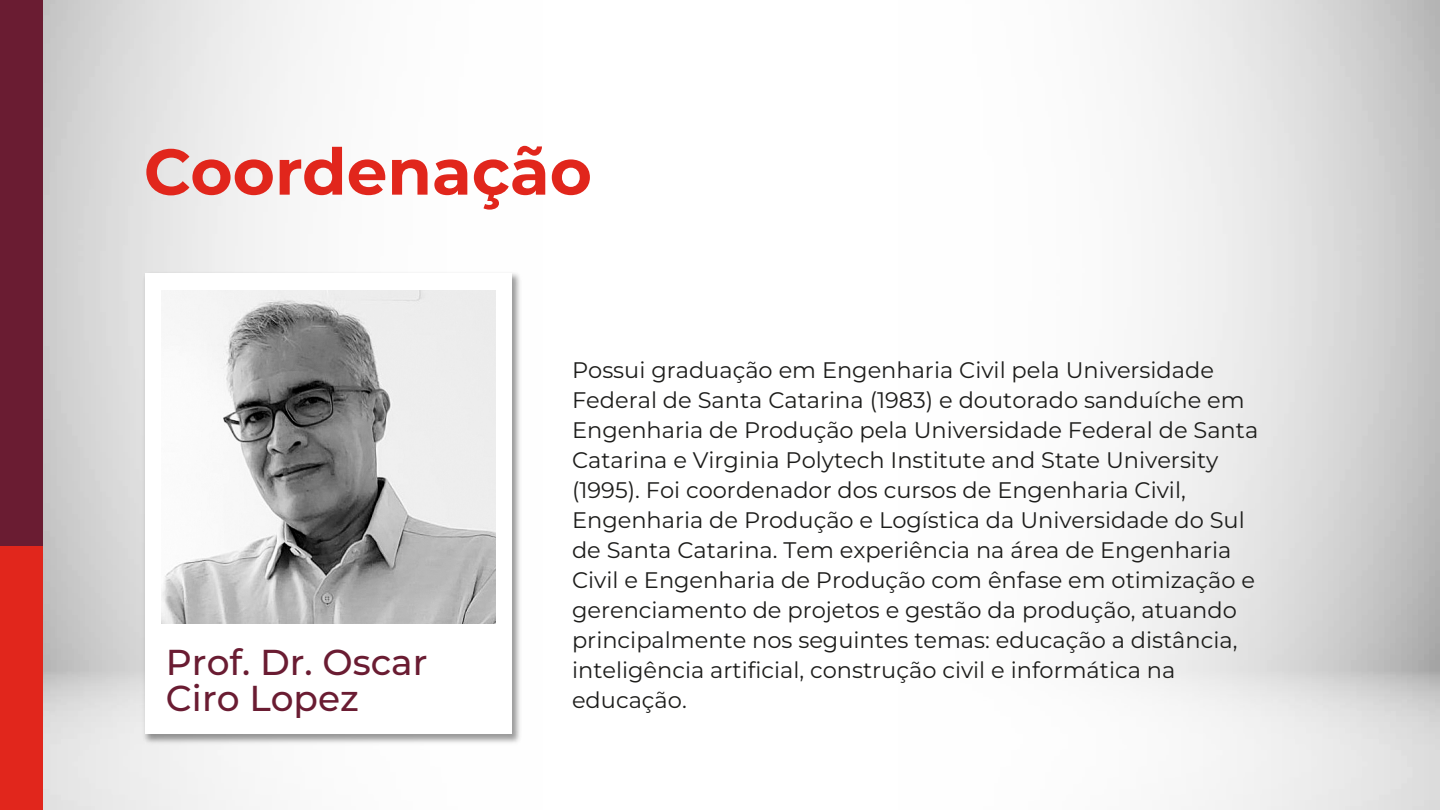
<style>
.page{position:relative;width:1440px;height:810px;background:#fff}
.page>*{position:absolute;margin:0;border:0;box-sizing:border-box;transform-origin:0 0}
.t1{font:700 64.5px "Montserrat";color:#e1261c}
.t2{font:500 36px/36px "Montserrat";color:#6a1c32}
.t3{font:22.5px/30px "Montserrat";color:#1d1d1b}
</style>
<div class="page">
<img style="left:140px;top:269px;width:382px;height:478px">
<div style="left:145px;top:273px;width:367px;height:461px;background:#fff"></div>
<div style="left:0;top:0;width:43px;height:810px;background:#6a1c32"></div>
<div style="left:0;top:546px;width:43px;height:264px;background:#e1261c"></div>
<img style="left:161px;top:290px;width:335px;height:334px">
<h1 class="t1" style="left:144px;top:125px;width:450px">Coordenação</h1>
<h2 class="t2" style="left:166px;top:643px;width:263px">Prof. Dr. Oscar<br>Ciro Lopez</h2>
<p class="t3" style="left:572px;top:355px;width:688px">Possui graduação em Engenharia Civil pela Universidade Federal de Santa Catarina (1983) e doutorado sanduíche em Engenharia de Produção pela Universidade Federal de Santa Catarina e Virginia Polytech Institute and State University (1995). Foi coordenador dos cursos de Engenharia Civil, Engenharia de Produção e Logística da Universidade do Sul de Santa Catarina. Tem experiência na área de Engenharia Civil e Engenharia de Produção com ênfase em otimização e gerenciamento de projetos e gestão da produção, atuando principalmente nos seguintes temas: educação a distância, inteligência artificial, construção civil e informática na educação.</p>
</div>
